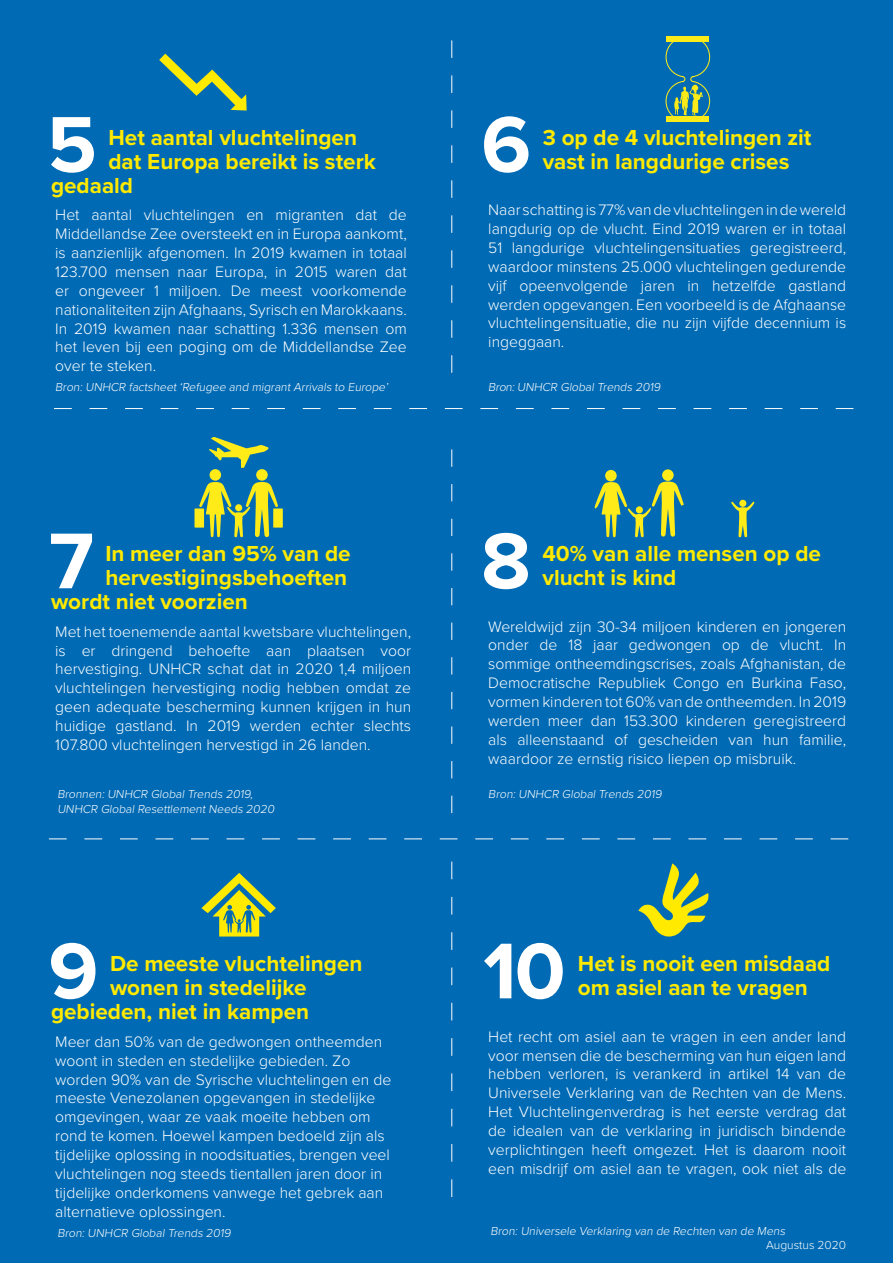
<style>
.page{position:relative;width:893px;height:1263px;background:#006ab4}
.page>*{position:absolute;margin:0;border:0;box-sizing:border-box;transform-origin:0 0}
.t1{font:700 81.9px "Proxima Nova";color:#fff}
.t2{font:700 22.5px/24px "Proxima Nova";color:#ffea00}
.t3{font:300 15.75px/18.9px "Proxima Nova";color:#fff;text-align:justify}
.t4{font:300 12px/15px "Proxima Nova";color:#fff}
</style>
<div class="page">
<svg style="left:54px;top:408px;width:799px;height:1px"></svg>
<svg style="left:49px;top:838px;width:799px;height:1px"></svg>
<svg style="left:451px;top:40px;width:1px;height:333px"></svg>
<svg style="left:451px;top:449px;width:1px;height:364px"></svg>
<svg style="left:451px;top:861px;width:1px;height:336px"></svg>
<svg style="left:159px;top:54px;width:88px;height:57px"></svg>
<svg style="left:638px;top:863px;width:71px;height:74px"></svg>
<svg style="left:201px;top:873px;width:75px;height:63px"></svg>
<svg style="left:194px;top:437px;width:89px;height:100px"></svg>
<div style="left:605px;top:470px;width:12px;height:11px;background:#feeb17;border-radius:50%"></div>
<div style="left:662px;top:469px;width:12px;height:12px;background:#feeb17;border-radius:50%"></div>
<div style="left:739px;top:500px;width:7px;height:7px;background:#feeb17;border-radius:50%"></div>
<svg style="left:731px;top:502px;width:23px;height:35px"></svg>
<svg style="left:594px;top:482px;width:90px;height:55px"></svg>
<svg style="left:665px;top:37px;width:45px;height:85px"></svg>
<h1 class="t1" style="left:47px;top:83px;width:51px">5</h1>
<h2 class="t2" style="left:108px;top:125px;width:250px">Het aantal vluchtelingen</h2>
<h2 class="t2" style="left:108px;top:149px;width:269px">dat Europa bereikt is sterk</h2>
<h2 class="t2" style="left:51px;top:173px;width:84px">gedaald</h2>
<p class="t3" style="left:55px;top:205px;width:353px">Het aantal vluchtelingen en migranten dat de Middellandse Zee oversteekt en in Europa aankomt, is aanzienlijk afgenomen. In 2019 kwamen in totaal 123.700 mensen naar Europa, in 2015 waren dat er ongeveer 1 miljoen. De meest voorkomende nationaliteiten zijn Afghaans, Syrisch en Marokkaans.<br>In 2019 kwamen naar schatting 1.336 mensen om het leven bij een poging om de Middellandse Zee over te steken.</p>
<p class="t4" style="left:55px;top:379px;width:337px">Bron: UNHCR factsheet ‘Refugee and migrant Arrivals to Europe’</p>
<h1 class="t1" style="left:49px;top:500px;width:46px">7</h1>
<h2 class="t2" style="left:105px;top:541px;width:247px">In meer dan 95% van de</h2>
<h2 class="t2" style="left:105px;top:565px;width:243px">hervestigingsbehoeften</h2>
<h2 class="t2" style="left:51px;top:589px;width:198px">wordt niet voorzien</h2>
<p class="t3" style="left:55px;top:621px;width:357px">Met het toenemende aantal kwetsbare vluchtelingen, is er dringend behoefte aan plaatsen voor hervestiging. UNHCR schat dat in 2020 1,4 miljoen vluchtelingen hervestiging nodig hebben omdat ze geen adequate bescherming kunnen krijgen in hun huidige gastland. In 2019 werden echter slechts 107.800 vluchtelingen hervestigd in 26 landen.</p>
<h1 class="t1" style="left:481px;top:83px;width:51px">6</h1>
<h2 class="t2" style="left:543px;top:125px;width:270px">3 op de 4 vluchtelingen zit vast in langdurige crises</h2>
<p class="t3" style="left:488px;top:199px;width:359px">Naar schatting is 77% van de vluchtelingen in de wereld langdurig op de vlucht. Eind 2019 waren er in totaal 51 langdurige vluchtelingensituaties geregistreerd, waardoor minstens 25.000 vluchtelingen gedurende vijf opeenvolgende jaren in hetzelfde gastland werden opgevangen. Een voorbeeld is de Afghaanse vluchtelingensituatie, die nu zijn vijfde decennium is ingeggaan.</p>
<p class="t4" style="left:488px;top:379px;width:176px">Bron:UNHCR Global Trends 2019</p>
<h1 class="t1" style="left:481px;top:500px;width:51px">8</h1>
<h2 class="t2" style="left:542px;top:541px;width:280px">40% van alle mensen op de vlucht is kind</h2>
<p class="t3" style="left:488px;top:616px;width:359px">Wereldwijd zijn 30-34 miljoen kinderen en jongeren onder de 18 jaar gedwongen op de vlucht. In sommige ontheemdingscrises, zoals Afghanistan, de Democratische Republiek Congo en Burkina Faso, vormen kinderen tot 60% van de ontheemden. In 2019 werden meer dan 153.300 kinderen geregistreerd als alleenstaand of gescheiden van hun familie, waardoor ze ernstig risico liepen op misbruik.</p>
<p class="t4" style="left:57px;top:785px;width:221px">Bronnen: UNHCR Global Trends 2019,<br>UNHCR Global Resettlement Needs 2020</p>
<p class="t4" style="left:488px;top:785px;width:177px">Bron: UNHCR Global Trends 2019</p>
<h1 class="t1" style="left:49px;top:910px;width:51px">9</h1>
<h2 class="t2" style="left:110px;top:951px;width:254px">De meeste vluchtelingen</h2>
<h2 class="t2" style="left:110px;top:975px;width:198px">wonen in stedelijke</h2>
<h2 class="t2" style="left:51px;top:999px;width:260px">gebieden, niet in kampen</h2>
<p class="t3" style="left:55px;top:1031px;width:338px;text-align:left">Meer dan 50% van de gedwongen ontheemden woont in steden en stedelijke gebieden. Zo worden 90% van de Syrische vluchtelingen en de meeste Venezolanen opgevangen in stedelijke omgevingen, waar ze vaak moeite hebben om rond te komen. Hoewel kampen bedoeld zijn als tijdelijke oplossing in noodsituaties, brengen veel vluchtelingen nog steeds tientallen jaren door in tijdelijke onderkomens vanwege het gebrek aan alternatieve oplossingen.</p>
<h1 class="t1" style="left:483px;top:910px;width:84px">10</h1>
<h2 class="t2" style="left:578px;top:951px;width:254px">Het is nooit een misdaad om asiel aan te vragen</h2>
<p class="t3" style="left:488px;top:1026px;width:359px">Het recht om asiel aan te vragen in een ander land voor mensen die de bescherming van hun eigen land hebben verloren, is verankerd in artikel 14 van de Universele Verklaring van de Rechten van de Mens.<br>Het Vluchtelingenverdrag is het eerste verdrag dat de idealen van de verklaring in juridisch bindende verplichtingen heeft omgezet. Het is daarom nooit een misdrijf om asiel aan te vragen, ook niet als de</p>
<p class="t4" style="left:57px;top:1225px;width:177px">Bron: UNHCR Global Trends 2019</p>
<p class="t4" style="left:490px;top:1223px;width:299px">Bron: Universele Verklaring van de Rechten van de Mens</p>
<p class="t4" style="left:766px;top:1237px;width:81px">Augustus 2020</p>
</div>
